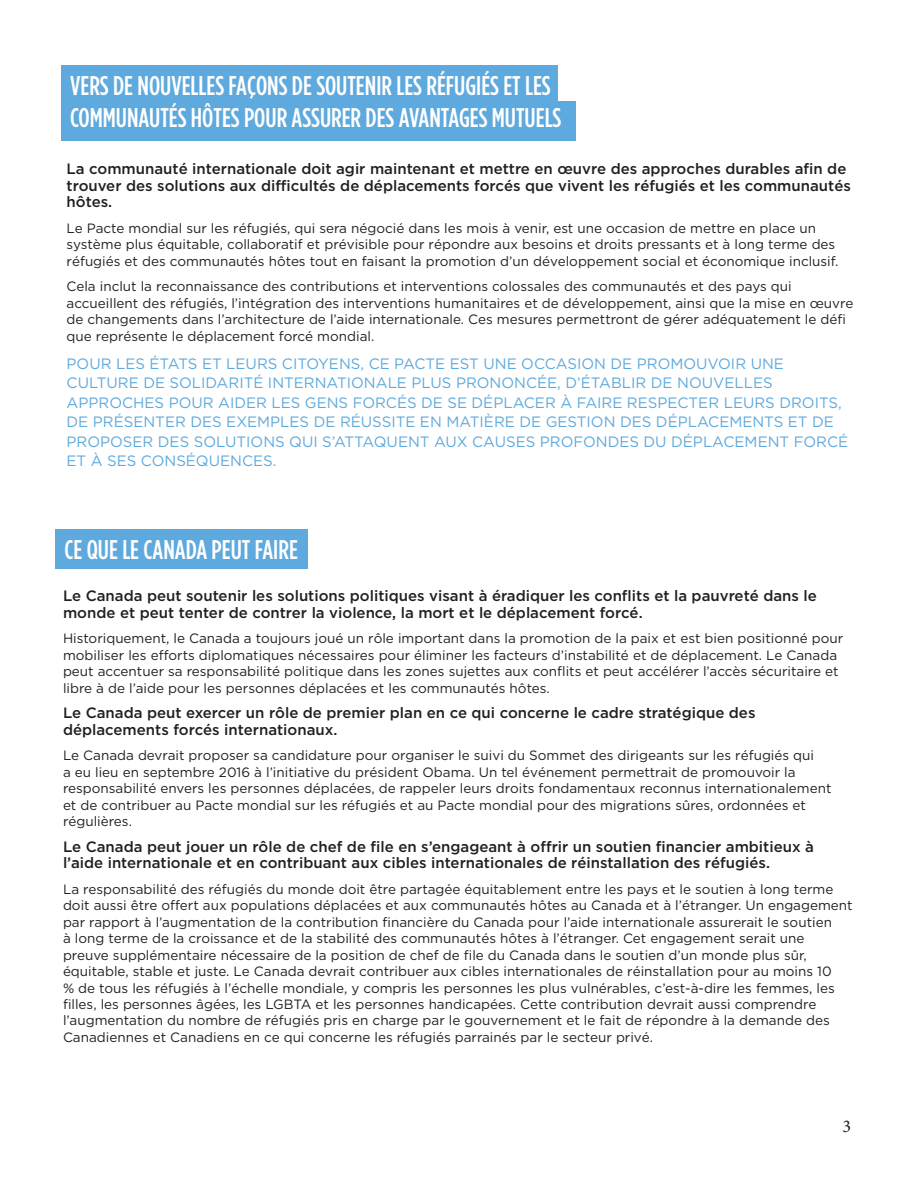
<style>
.page{position:relative;width:918px;height:1188px;background:#fff}
.page>*{position:absolute;margin:0;border:0;box-sizing:border-box;transform-origin:0 0}
.t1{font:500 condensed 27px/32.4px "Gotham HTF";color:#fff}
.t2{font:18px "Minion Pro";color:#231f20}
.t3{font:500 15px/16.5px "Gotham HTF";color:#231f20}
.t4{font:15px/19.5px "Gotham HTF";color:#5ea9dd}
.t5{font:13.5px/16.5px "Gotham HTF";color:#231f20}
</style>
<div class="page">
<div style="left:61px;top:65px;width:497px;height:39px;background:#5ea9dd"></div>
<div style="left:61px;top:101px;width:515px;height:40px;background:#5ea9dd"></div>
<div style="left:56px;top:529px;width:252px;height:40px;background:#5ea9dd"></div>
<h1 class="t1" style="left:70px;top:69px;width:493px">VERS DE NOUVELLES FAÇONS DE SOUTENIR LES RÉFUGIÉS ET LES<br>COMMUNAUTÉS HÔTES POUR ASSURER DES AVANTAGES MUTUELS</h1>
<p class="t3" style="left:67px;top:161px;width:786px">La communauté internationale doit agir maintenant et mettre en œuvre des approches durables afin de trouver des solutions aux difficultés de déplacements forcés que vivent les réfugiés et les communautés hôtes.</p>
<p class="t5" style="left:67px;top:220px;width:773px">Le Pacte mondial sur les réfugiés, qui sera négocié dans les mois à venir, est une occasion de mettre en place un système plus équitable, collaboratif et prévisible pour répondre aux besoins et droits pressants et à long terme des réfugiés et des communautés hôtes tout en faisant la promotion d’un développement social et économique inclusif.</p>
<p class="t5" style="left:67px;top:278px;width:788px">Cela inclut la reconnaissance des contributions et interventions colossales des communautés et des pays qui accueillent des réfugiés, l’intégration des interventions humanitaires et de développement, ainsi que la mise en œuvre de changements dans l’architecture de l’aide internationale. Ces mesures permettront de gérer adéquatement le défi que représente le déplacement forcé mondial.</p>
<p class="t4" style="left:67px;top:354px;width:783px">POUR LES ÉTATS ET LEURS CITOYENS, CE PACTE EST UNE OCCASION DE PROMOUVOIR UNE CULTURE DE SOLIDARITÉ INTERNATIONALE PLUS PRONONCÉE, D’ÉTABLIR DE NOUVELLES APPROCHES POUR AIDER LES GENS FORCÉS DE SE DÉPLACER À FAIRE RESPECTER LEURS DROITS, DE PRÉSENTER DES EXEMPLES DE RÉUSSITE EN MATIÈRE DE GESTION DES DÉPLACEMENTS ET DE PROPOSER DES SOLUTIONS QUI S’ATTAQUENT AUX CAUSES PROFONDES DU DÉPLACEMENT FORCÉ ET À SES CONSÉQUENCES.</p>
<h1 class="t1" style="left:64px;top:533px;width:235px">CE QUE LE CANADA PEUT FAIRE</h1>
<p class="t3" style="left:63px;top:587px;width:755px">Le Canada peut soutenir les solutions politiques visant à éradiquer les conflits et la pauvreté dans le monde et peut tenter de contrer la violence, la mort et le déplacement forcé.</p>
<p class="t5" style="left:63px;top:630px;width:782px">Historiquement, le Canada a toujours joué un rôle important dans la promotion de la paix et est bien positionné pour mobiliser les efforts diplomatiques nécessaires pour éliminer les facteurs d’instabilité et de déplacement. Le Canada peut accentuer sa responsabilité politique dans les zones sujettes aux conflits et peut accélérer l’accès sécuritaire et libre à de l’aide pour les personnes déplacées et les communautés hôtes.</p>
<p class="t3" style="left:63px;top:704px;width:694px">Le Canada peut exercer un rôle de premier plan en ce qui concerne le cadre stratégique des déplacements forcés internationaux.</p>
<p class="t5" style="left:63px;top:747px;width:770px">Le Canada devrait proposer sa candidature pour organiser le suivi du Sommet des dirigeants sur les réfugiés qui<br>a eu lieu en septembre 2016 à l’initiative du président Obama. Un tel événement permettrait de promouvoir la responsabilité envers les personnes déplacées, de rappeler leurs droits fondamentaux reconnus internationalement et de contribuer au Pacte mondial sur les réfugiés et au Pacte mondial pour des migrations sûres, ordonnées et régulières.</p>
<p class="t3" style="left:63px;top:838px;width:753px">Le Canada peut jouer un rôle de chef de file en s’engageant à offrir un soutien financier ambitieux à l’aide internationale et en contribuant aux cibles internationales de réinstallation des réfugiés.</p>
<p class="t5" style="left:63px;top:880px;width:791px">La responsabilité des réfugiés du monde doit être partagée équitablement entre les pays et le soutien à long terme doit aussi être offert aux populations déplacées et aux communautés hôtes au Canada et à l’étranger. Un engagement par rapport à l’augmentation de la contribution financière du Canada pour l’aide internationale assurerait le soutien<br>à long terme de la croissance et de la stabilité des communautés hôtes à l’étranger. Cet engagement serait une preuve supplémentaire nécessaire de la position de chef de file du Canada dans le soutien d’un monde plus sûr, équitable, stable et juste. Le Canada devrait contribuer aux cibles internationales de réinstallation pour au moins 10<br>% de tous les réfugiés à l’échelle mondiale, y compris les personnes les plus vulnérables, c’est-à-dire les femmes, les filles, les personnes âgées, les LGBTA et les personnes handicapées. Cette contribution devrait aussi comprendre l’augmentation du nombre de réfugiés pris en charge par le gouvernement et le fait de répondre à la demande des Canadiennes et Canadiens en ce qui concerne les réfugiés parrainés par le secteur privé.</p>
<h2 class="t2" style="left:842px;top:1115px;width:10px">3</h2>
</div>
